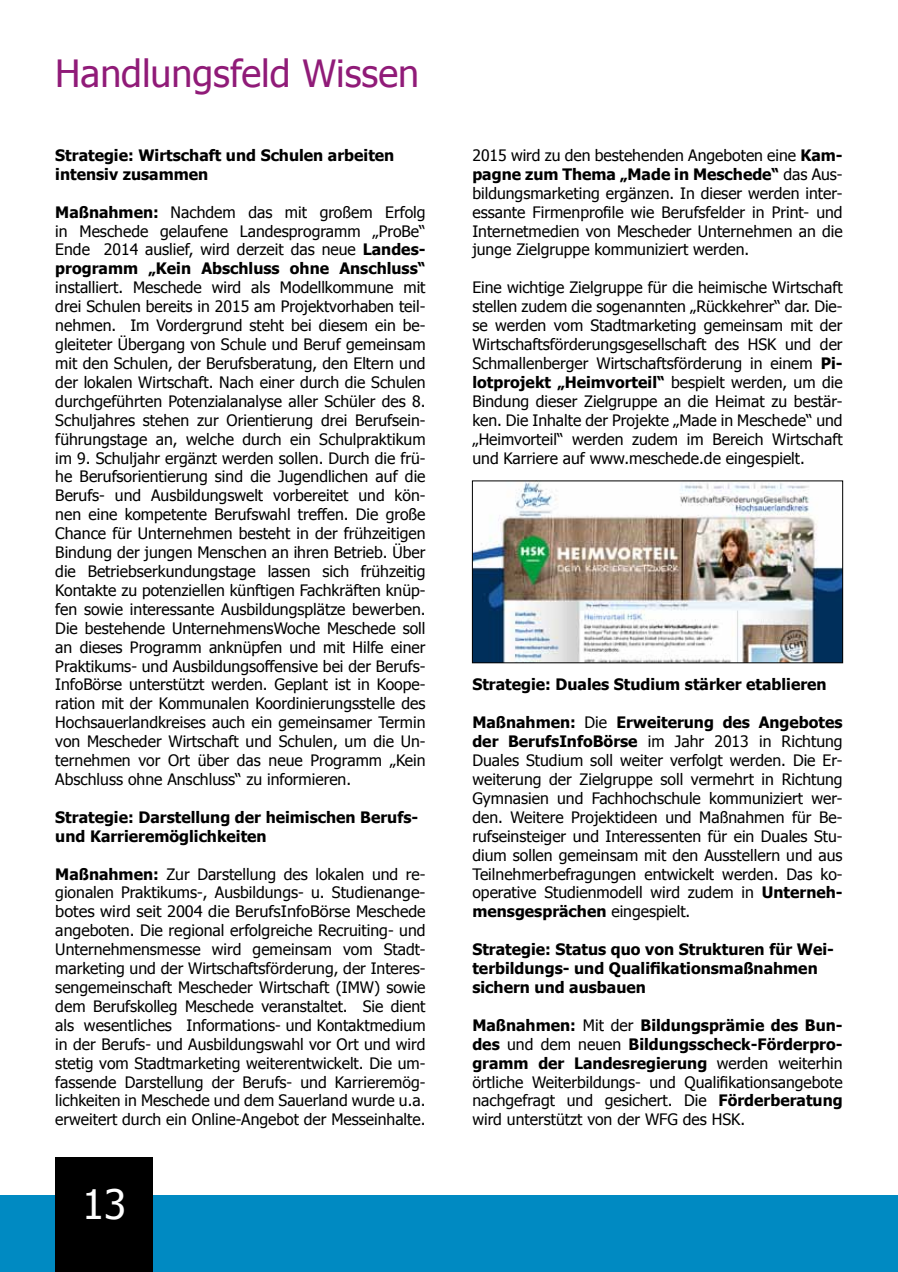
<style>
.page{position:relative;width:898px;height:1272px;background:#fff}
.page>*{position:absolute;margin:0;border:0;box-sizing:border-box;transform-origin:0 0}
.t1{font:40.5px "Tahoma";color:#fff}
.t2{font:37.5px "Tahoma";color:#901b78}
.t3{font:15.75px/18.9px "Tahoma";color:#000;text-align:justify}
.t4{font:700 15.75px/18.9px "Tahoma";color:#000}
.s1{font-weight:700}
</style>
<div class="page">
<div style="left:0;top:1195px;width:897px;height:76px;background:#008ac2"></div>
<div style="left:55px;top:1157px;width:98px;height:114px;background:#000"></div>
<img style="left:474px;top:482px;width:366px;height:179px">
<h2 class="t2" style="left:55px;top:48px;width:365px">Handlungsfeld Wissen</h2>
<p class="t4" style="left:55px;top:145px;width:340px">Strategie: Wirtschaft und Schulen arbeiten intensiv zusammen</p>
<p class="t3" style="left:55px;top:202px;width:371px"><span class="s1">Maßnahmen:</span> Nachdem das mit großem Erfolg in Meschede gelaufene Landesprogramm „ProBe“ Ende 2014 auslief, wird derzeit das neue <span class="s1">Landes&shy;programm „Kein Abschluss ohne Anschluss“</span></p>
<p class="t3" style="left:55px;top:277px;width:371px">installiert. Meschede wird als Modellkommune mit drei Schulen bereits in 2015 am Projektvorhaben teil&shy;nehmen. Im Vordergrund steht bei diesem ein be&shy;gleiteter Übergang von Schule und Beruf gemeinsam mit den Schulen, der Berufsberatung, den Eltern und der lokalen Wirtschaft. Nach einer durch die Schulen durchgeführten Potenzialanalyse aller Schüler des 8.<br>Schuljahres stehen zur Orientierung drei Berufsein&shy;führungstage an, welche durch ein Schulpraktikum im 9. Schuljahr ergänzt werden sollen. Durch die frü&shy;he Berufsorientierung sind die Jugendlichen auf die Berufs- und Ausbildungswelt vorbereitet und kön&shy;nen eine kompetente Berufswahl treffen. Die große Chance für Unternehmen besteht in der frühzeitigen Bindung der jungen Menschen an ihren Betrieb. Über die Betriebserkundungstage lassen sich frühzeitig Kontakte zu potenziellen künftigen Fachkräften knüp&shy;fen sowie interessante Ausbildungsplätze bewerben.<br>Die bestehende UnternehmensWoche Meschede soll an dieses Programm anknüpfen und mit Hilfe einer Praktikums- und Ausbildungsoffensive bei der Berufs-InfoBörse unterstützt werden. Geplant ist in Koope&shy;ration mit der Kommunalen Koordinierungsstelle des Hochsauerlandkreises auch ein gemeinsamer Termin von Mescheder Wirtschaft und Schulen, um die Un&shy;ternehmen vor Ort über das neue Programm „Kein Abschluss ohne Anschluss“ zu informieren.</p>
<p class="t4" style="left:55px;top:806px;width:364px">Strategie: Darstellung der heimischen Berufs&shy;und Karrieremöglichkeiten</p>
<p class="t3" style="left:55px;top:863px;width:371px"><span class="s1">Maßnahmen:</span> Zur Darstellung des lokalen und re&shy;gionalen Praktikums-, Ausbildungs- u. Studienange&shy;botes wird seit 2004 die BerufsInfoBörse Meschede angeboten. Die regional erfolgreiche Recruiting- und Unternehmensmesse wird gemeinsam vom Stadt&shy;marketing und der Wirtschaftsförderung, der Interes&shy;sengemeinschaft Mescheder Wirtschaft (IMW) sowie dem Berufskolleg Meschede veranstaltet. Sie dient als wesentliches Informations- und Kontaktmedium in der Berufs- und Ausbildungswahl vor Ort und wird stetig vom Stadtmarketing weiterentwickelt. Die um&shy;fassende Darstellung der Berufs- und Karrieremög&shy;lichkeiten in Meschede und dem Sauerland wurde u.a. erweitert durch ein Online-Angebot der Messeinhalte.</p>
<h1 class="t1" style="left:82px;top:1176px;width:46px">13</h1>
<p class="t3" style="left:472px;top:145px;width:371px">2015 wird zu den bestehenden Angeboten eine <span class="s1">Kam&shy;pagne zum Thema „Made in Meschede“</span> das Aus&shy;bildungsmarketing ergänzen. In dieser werden inter&shy;essante Firmenprofile wie Berufsfelder in Print- und Internetmedien von Mescheder Unternehmen an die junge Zielgruppe kommuniziert werden.</p>
<p class="t3" style="left:472px;top:277px;width:371px">Eine wichtige Zielgruppe für die heimische Wirtschaft stellen zudem die sogenannten „Rückkehrer“ dar. Die&shy;se werden vom Stadtmarketing gemeinsam mit der Wirtschaftsförderungsgesellschaft des HSK und der Schmallenberger Wirtschaftsförderung in einem <span class="s1">Pi&shy;lotprojekt „Heimvorteil“</span> bespielt werden, um die Bindung dieser Zielgruppe an die Heimat zu bestär&shy;ken. Die Inhalte der Projekte „Made in Meschede“ und „Heimvorteil“ werden zudem im Bereich Wirtschaft und Karriere auf www.meschede.de eingespielt.</p>
<p class="t4" style="left:472px;top:674px;width:355px">Strategie: Duales Studium stärker etablieren</p>
<p class="t3" style="left:472px;top:712px;width:371px"><span class="s1">Maßnahmen:</span> Die <span class="s1">Erweiterung des Angebotes der BerufsInfoBörse</span> im Jahr 2013 in Richtung Duales Studium soll weiter verfolgt werden. Die Er&shy;weiterung der Zielgruppe soll vermehrt in Richtung Gymnasien und Fachhochschule kommuniziert wer&shy;den. Weitere Projektideen und Maßnahmen für Be&shy;rufseinsteiger und Interessenten für ein Duales Stu&shy;dium sollen gemeinsam mit den Ausstellern und aus Teilnehmerbefragungen entwickelt werden. Das ko&shy;operative Studienmodell wird zudem in <span class="s1">Unterneh&shy;mensgesprächen</span> eingespielt.</p>
<p class="t4" style="left:472px;top:939px;width:363px">Strategie: Status quo von Strukturen für Wei&shy;terbildungs- und Qualifikationsmaßnahmen sichern und ausbauen</p>
<p class="t3" style="left:472px;top:1014px;width:371px"><span class="s1">Maßnahmen:</span> Mit der <span class="s1">Bildungsprämie des Bun&shy;des</span> und dem neuen <span class="s1">Bildungsscheck-Förderpro&shy;gramm der Landesregierung</span> werden weiterhin örtliche Weiterbildungs- und Qualifikationsangebote nachgefragt und gesichert. Die <span class="s1">Förderberatung </span>wird unterstützt von der WFG des HSK.</p>
</div>
